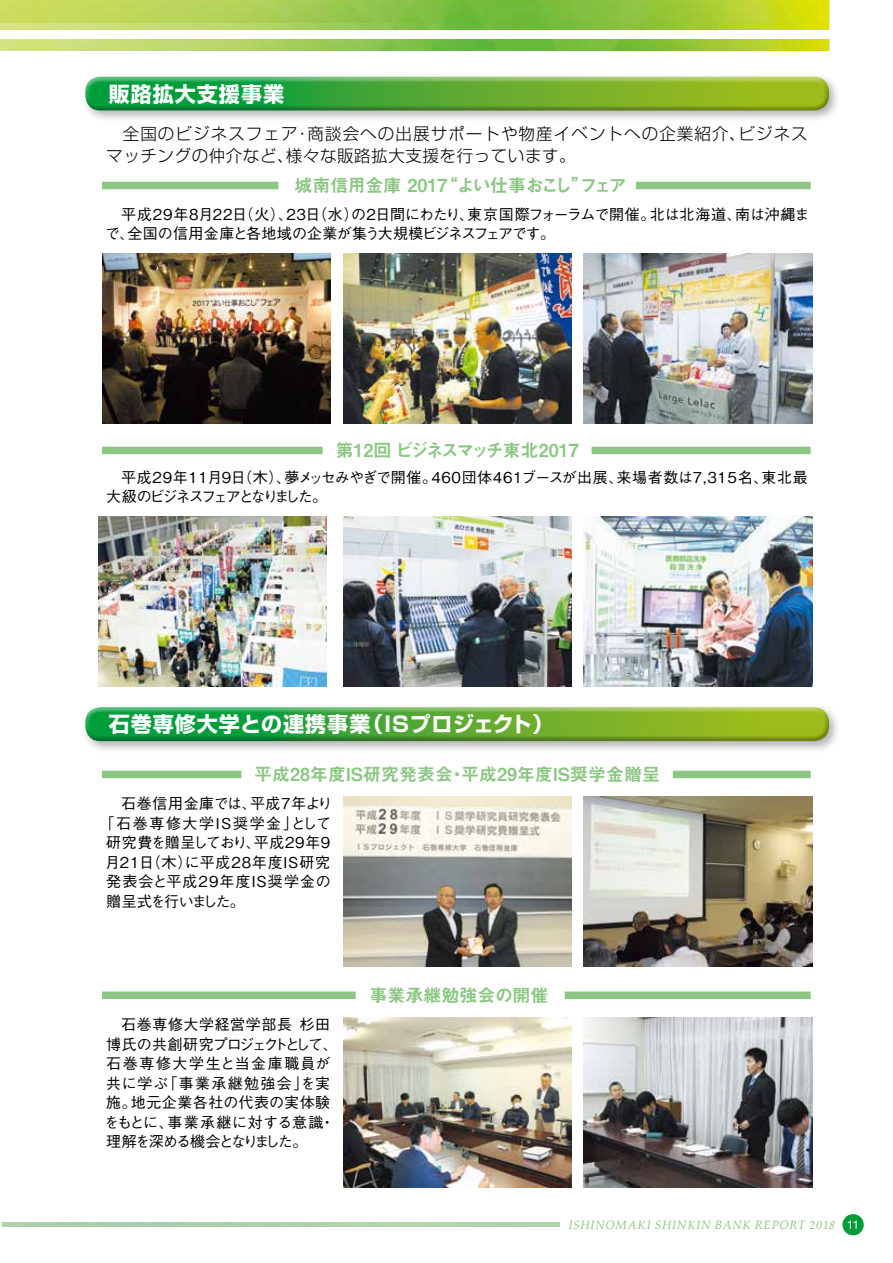
<style>
.page{position:relative;width:893px;height:1263px;background:#fff}
.page>*{position:absolute;margin:0;border:0;box-sizing:border-box;transform-origin:0 0}
.t1{font:700 21px "Shin Go Pro";letter-spacing:.05em;color:#fff}
.t2{font:18px "Midashi Go Pro MB31";color:#8bc782}
.t3{font:18px "Midashi Go Pro MB31";letter-spacing:-.02em;color:#8bc782}
.t4{font:300 16.5px/22.5px "Shin Go Pro";letter-spacing:.065em;color:#000}
.t5{font:500 15px/19.5px "Gothic BBB Pro";letter-spacing:.03em;color:#000}
.t6{font:500 15px/18.8px "Gothic BBB Pro";letter-spacing:-.015em;color:#000}
.t7{font:500 15px/18.8px "Gothic BBB Pro";letter-spacing:-.025em;color:#000}
.t8{font:500 15px "Gothic BBB Pro";letter-spacing:.055em;color:#000}
.t9{font:500 15px "Gothic BBB Pro";letter-spacing:.105em;color:#000}
.t10{font:500 15px "Gothic BBB Pro";letter-spacing:.07em;color:#000}
.t11{font:500 15px "Gothic BBB Pro";letter-spacing:-.1em;color:#000}
.t12{font:italic 12px "Palatino Linotype";letter-spacing:.06em;color:#8ac27e}
.s1{font-family:"Helvetica Neue";font-style:normal;color:#fff}
</style>
<div class="page">
<img style="left:0;top:0;width:829px;height:51px">
<svg style="left:0;top:38px;width:534px;height:13px;background:#a9d26c"></svg>
<svg style="left:0;top:23px;width:534px;height:7px;background:#a7d062"></svg>
<div style="left:0;top:30px;width:893px;height:8px;background:#fff"></div>
<div style="left:102px;top:771px;width:139px;height:7px;background:#8bc782"></div>
<div style="left:673px;top:771px;width:138px;height:7px;background:#8bc782"></div>
<div style="left:102px;top:991px;width:254px;height:8px;background:#8bc782"></div>
<div style="left:565px;top:991px;width:246px;height:8px;background:#8bc782"></div>
<div style="left:102px;top:182px;width:176px;height:7px;background:#8bc782"></div>
<div style="left:636px;top:182px;width:175px;height:7px;background:#8bc782"></div>
<div style="left:102px;top:447px;width:221px;height:7px;background:#8bc782"></div>
<div style="left:592px;top:447px;width:219px;height:7px;background:#8bc782"></div>
<img style="left:102px;top:254px;width:228px;height:170px">
<img style="left:98px;top:517px;width:229px;height:170px">
<img style="left:584px;top:254px;width:228px;height:170px">
<img style="left:584px;top:517px;width:228px;height:170px">
<img style="left:584px;top:796px;width:228px;height:170px">
<img style="left:584px;top:1017px;width:228px;height:170px">
<img style="left:343px;top:254px;width:228px;height:170px">
<img style="left:343px;top:517px;width:228px;height:170px">
<img style="left:343px;top:796px;width:228px;height:170px">
<img style="left:343px;top:1017px;width:228px;height:170px">
<div style="left:81px;top:73px;width:760px;height:50px;background:#000;opacity:.3"></div>
<div style="left:80px;top:76px;width:751px;height:31px;background:#fff;opacity:.5"></div>
<div style="left:83px;top:80px;width:748px;height:32px;background:#000;opacity:.3"></div>
<div style="left:81px;top:703px;width:760px;height:51px;background:#000;opacity:.3"></div>
<div style="left:80px;top:707px;width:751px;height:31px;background:#fff;opacity:.5"></div>
<div style="left:83px;top:711px;width:748px;height:32px;background:#000;opacity:.3"></div>
<div style="left:842px;top:1214px;width:22px;height:21px;background:#009d38;border-radius:50%"></div>
<h1 class="t1" style="left:109px;top:77px;width:177px">販路拡大支援事業</h1>
<p class="t4" style="left:106px;top:120px;width:703px;text-indent:16px">全国のビジネスフェア・商談会への出展サポートや物産イベントへの企業紹介、ビジネスマッチングの仲介など、様々な販路拡大支援を行っています。</p>
<p class="t3" style="left:295px;top:171px;width:334px">城南信用金庫 2017“よい仕事おこし”フェア</p>
<p class="t6" style="left:105px;top:204px;width:706px;text-indent:16px">平成29年8月22日（火）、23日（水）の2日間にわたり、東京国際フォーラムで開催。北は北海道、南は沖縄まで、全国の信用金庫と各地域の企業が集う大規模ビジネスフェアです。</p>
<p class="t2" style="left:335px;top:436px;width:245px">第12回 ビジネスマッチ東北2017</p>
<p class="t7" style="left:106px;top:466px;width:703px;text-indent:15px">平成29年11月9日（木）、夢メッセみやぎで開催。460団体461ブースが出展、来場者数は7,315名、東北最大級のビジネスフェアとなりました。</p>
<h1 class="t1" style="left:109px;top:707px;width:446px">石巻専修大学との連携事業（ISプロジェクト）</h1>
<p class="t2" style="left:254px;top:760px;width:408px">平成28年度IS研究発表会・平成29年度IS奨学金贈呈</p>
<p class="t5" style="left:121px;top:792px;width:213px">石巻信用金庫では、平成7年より</p>
<p class="t9" style="left:99px;top:811px;width:233px">「石巻専修大学IS奨学金」として</p>
<p class="t5" style="left:106px;top:831px;width:225px">研究費を贈呈しており、平成29年9</p>
<p class="t8" style="left:105px;top:850px;width:226px">月21日（木）に平成28年度IS研究</p>
<p class="t10" style="left:106px;top:870px;width:226px">発表会と平成29年度IS奨学金の</p>
<p class="t11" style="left:106px;top:889px;width:140px">贈呈式を行いました。</p>
<p class="t5" style="left:104px;top:1013px;width:235px;text-indent:17px">石巻専修大学経営学部長 杉田博氏の共創研究プロジェクトとして、石巻専修大学生と当金庫職員が共に学ぶ「事業承継勉強会」を実施。地元企業各社の代表の実体験をもとに、事業承継に対する意識・理解を深める機会となりました。</p>
<p class="t2" style="left:370px;top:981px;width:180px">事業承継勉強会の開催</p>
<p class="t12" style="left:569px;top:1216px;width:292px">ISHINOMAKI SHINKIN BANK REPORT 2018 <span class="s1">11</span></p>
</div>
